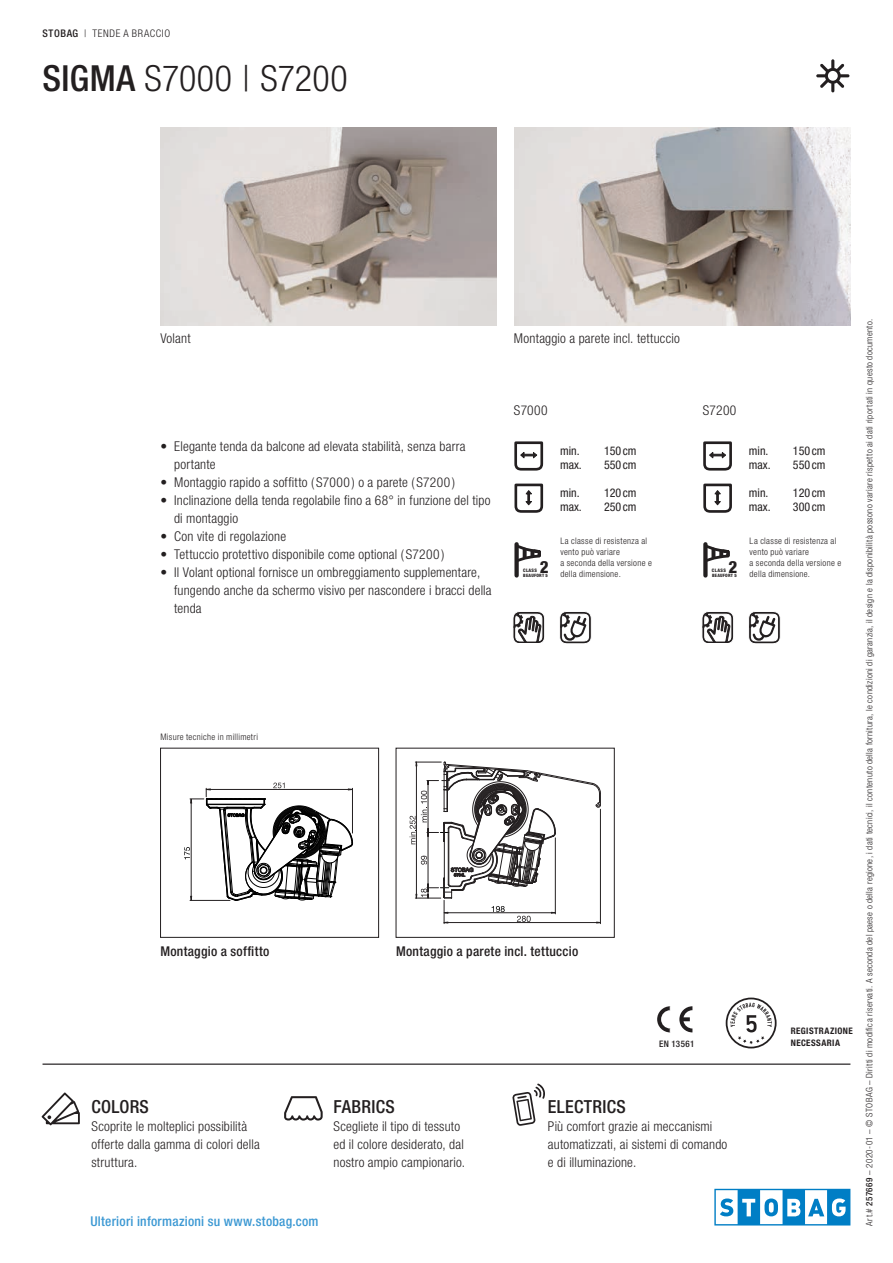
<style>
.page{position:relative;width:893px;height:1263px;background:#fff}
.page>*{position:absolute;margin:0;border:0;box-sizing:border-box;transform-origin:0 0}
.t1{font:300 condensed 36px "Helvetica Neue LT Pro";letter-spacing:.005em;color:#231f20}
.t2{font:500 condensed 18px "Helvetica Neue LT Pro";letter-spacing:.02em;color:#231f20}
.t3{font:800 condensed 16.8px "Helvetica Neue LT Pro";color:#231f20}
.t4{font:300 condensed 13.5px/18px "Helvetica Neue LT Pro";letter-spacing:.015em;color:#231f20}
.t5{font:500 condensed 13.5px "Helvetica Neue LT Pro";letter-spacing:.02em;color:#231f20}
.t6{font:500 condensed 13.5px "Helvetica Neue LT Pro";letter-spacing:.02em;color:#3b98d3}
.t7{font:condensed 12px "Helvetica Neue LT Pro";color:#231f20}
.t8{font:300 condensed 10.5px "Helvetica Neue LT Pro";letter-spacing:.06em;color:#231f20}
.t9{font:300 condensed 9px/11.2px "Helvetica Neue LT Pro";letter-spacing:.035em;color:#231f20}
.t10{font:700 condensed 9px/11.2px "Helvetica Neue LT Pro";letter-spacing:.045em;color:#231f20}
.t11{font:500 condensed 9px "Helvetica Neue LT Pro";letter-spacing:.045em;color:#231f20}
.t12{font:800 condensed 4.8px "Helvetica Neue LT Pro";letter-spacing:.075em;color:#231f20}
.t13{font:800 condensed 4.5px "Helvetica Neue LT Pro";letter-spacing:.05em;color:#231f20}
.s1{font-weight:500}
</style>
<div class="page">
<svg style="left:714px;top:1189px;width:136px;height:36px"></svg>
<svg style="left:816px;top:59px;width:33px;height:33px"></svg>
<div style="left:514px;top:544px;width:5px;height:31px;background:#231f20"></div>
<svg style="left:514px;top:543px;width:27px;height:21px"></svg>
<div style="left:703px;top:544px;width:5px;height:31px;background:#231f20"></div>
<svg style="left:703px;top:543px;width:27px;height:21px"></svg>
<img style="left:160px;top:127px;width:336px;height:198px">
<svg style="left:184px;top:783px;width:169px;height:118px"></svg>
<div style="left:160px;top:748px;width:219px;height:189px;border:1px solid #231f20"></div>
<svg style="left:410px;top:761px;width:191px;height:163px"></svg>
<svg style="left:514px;top:441px;width:30px;height:30px"></svg>
<svg style="left:514px;top:483px;width:30px;height:30px"></svg>
<img style="left:515px;top:127px;width:335px;height:198px">
<svg style="left:657px;top:1006px;width:14px;height:26px"></svg>
<svg style="left:679px;top:1006px;width:13px;height:26px"></svg>
<hr style="left:43px;top:1063px;width:807px;height:2px;background:#231f20">
<svg style="left:42px;top:1092px;width:38px;height:33px"></svg>
<svg style="left:512px;top:1083px;width:33px;height:43px"></svg>
<svg style="left:284px;top:1096px;width:39px;height:24px"></svg>
<svg style="left:703px;top:441px;width:29px;height:30px"></svg>
<svg style="left:703px;top:483px;width:29px;height:30px"></svg>
<svg style="left:513px;top:611px;width:32px;height:32px"></svg>
<svg style="left:702px;top:611px;width:32px;height:32px"></svg>
<svg style="left:559px;top:611px;width:32px;height:33px"></svg>
<svg style="left:748px;top:611px;width:32px;height:33px"></svg>
<svg style="left:726px;top:997px;width:51px;height:51px"></svg>
<p class="t8" style="left:43px;top:28px;width:129px"><span class="s1">STOBAG</span> | TENDE A BRACCIO</p>
<h1 class="t1" style="left:43px;top:58px;width:307px"><span class="s1">SIGMA</span> S7000 | S7200</h1>
<p class="t4" style="left:160px;top:330px;width:32px">Volant</p>
<p class="t4" style="left:514px;top:330px;width:167px">Montaggio a parete incl. tettuccio</p>
<p class="t4" style="left:174px;top:438px;width:293px;text-indent:-14px">• Elegante tenda da balcone ad elevata stabilità, senza barra portante</p>
<p class="t4" style="left:160px;top:474px;width:296px">• Montaggio rapido a soffitto ( S7000 ) o a parete ( S7200 )</p>
<p class="t4" style="left:174px;top:492px;width:318px;text-indent:-14px">• Inclinazione della tenda regolabile fino a 68° in funzione del tipo di montaggio</p>
<p class="t4" style="left:160px;top:528px;width:127px">• Con vite di regolazione</p>
<p class="t4" style="left:160px;top:546px;width:286px">• Tettuccio protettivo disponibile come optional ( S7200 )</p>
<p class="t4" style="left:174px;top:564px;width:319px;text-indent:-14px">• Il Volant optional fornisce un ombreggiamento supplementare, fungendo anche da schermo visivo per nascondere i bracci della tenda</p>
<p class="t4" style="left:514px;top:402px;width:35px">S7000</p>
<p class="t4" style="left:703px;top:402px;width:35px">S7200</p>
<p class="t7" style="left:560px;top:443px;width:21px">min.</p>
<p class="t7" style="left:604px;top:443px;width:34px">150 cm</p>
<p class="t7" style="left:560px;top:458px;width:23px">max.</p>
<p class="t7" style="left:604px;top:458px;width:34px">550 cm</p>
<p class="t7" style="left:560px;top:485px;width:21px">min.</p>
<p class="t7" style="left:604px;top:485px;width:34px">120 cm</p>
<p class="t7" style="left:560px;top:500px;width:23px">max.</p>
<p class="t7" style="left:604px;top:500px;width:34px">250 cm</p>
<p class="t9" style="left:560px;top:535px;width:93px">La classe di resistenza al vento può variare<br>a seconda della versione e della dimensione.</p>
<p class="t3" style="left:540px;top:556px;width:10px">2</p>
<p class="t12" style="left:712px;top:568px;width:15px">CLASS</p>
<p class="t13" style="left:712px;top:573px;width:26px">BEAUFORT 5</p>
<p class="t3" style="left:729px;top:556px;width:10px">2</p>
<p class="t12" style="left:523px;top:568px;width:15px">CLASS</p>
<p class="t13" style="left:523px;top:573px;width:26px">BEAUFORT 5</p>
<p class="t7" style="left:749px;top:443px;width:21px">min.</p>
<p class="t7" style="left:793px;top:443px;width:34px">150 cm</p>
<p class="t7" style="left:749px;top:458px;width:23px">max.</p>
<p class="t7" style="left:793px;top:458px;width:34px">550 cm</p>
<p class="t7" style="left:749px;top:485px;width:21px">min.</p>
<p class="t7" style="left:793px;top:485px;width:34px">120 cm</p>
<p class="t7" style="left:749px;top:500px;width:23px">max.</p>
<p class="t7" style="left:793px;top:500px;width:34px">300 cm</p>
<p class="t9" style="left:750px;top:535px;width:93px">La classe di resistenza al vento può variare<br>a seconda della versione e della dimensione.</p>
<p class="t9" style="left:160px;top:731px;width:99px">Misure tecniche in millimetri</p>
<p class="t5" style="left:160px;top:943px;width:110px">Montaggio a soffitto</p>
<p class="t5" style="left:396px;top:943px;width:184px">Montaggio a parete incl. tettuccio</p>
<p class="t11" style="left:659px;top:1038px;width:37px">EN 13561</p>
<h2 class="t2" style="left:91px;top:1096px;width:59px">COLORS</h2>
<p class="t4" style="left:91px;top:1117px;width:170px">Scoprite le molteplici possibilità offerte dalla gamma di colori della struttura.</p>
<h2 class="t2" style="left:333px;top:1096px;width:63px">FABRICS</h2>
<p class="t4" style="left:333px;top:1117px;width:133px">Scegliete il tipo di tessuto ed il colore desiderato, dal nostro ampio campionario.</p>
<p class="t6" style="left:90px;top:1213px;width:230px">Ulteriori informazioni su www.stobag.com</p>
<h2 class="t2" style="left:548px;top:1096px;width:79px">ELECTRICS</h2>
<p class="t4" style="left:548px;top:1117px;width:181px">Più comfort grazie ai meccanismi automatizzati, ai sistemi di comando e di illuminazione.</p>
<p class="t10" style="left:791px;top:1025px;width:63px">REGISTRAZIONE<br>NECESSARIA</p>
<p class="t9" style="left:864px;top:1225px;width:908px;rotate:-90deg">Art.# <span class="s1">257669</span> – 2020-01 – © STOBAG – Diritti di modifica riservati. A seconda del paese o della regione, i dati tecnici, il contenuto della fornitura, le condizioni di garanzia, il design e la disponibilità possono variare rispetto ai dati riportati in questo documento.</p>
</div>
